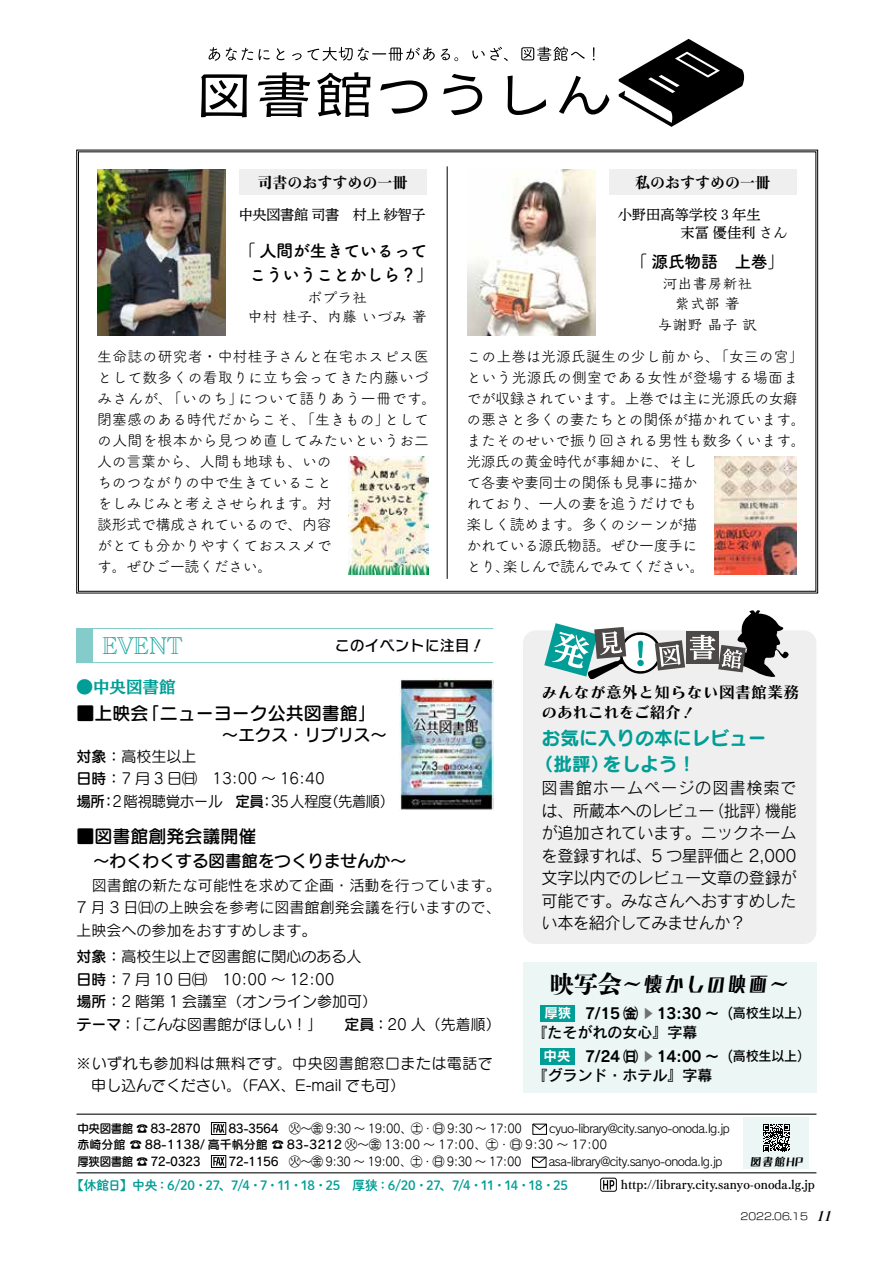
<style>
.page{position:relative;width:893px;height:1263px;background:#fff}
.page>*{position:absolute;margin:0;border:0;box-sizing:border-box;transform-origin:0 0}
.t1{font:22.5px "Macaroni Std DB";color:#009e96}
.t2{font:21px "Comet Std B";color:#000}
.t3{font:18.75px/25.5px "Seurat Pro N B";color:#009e96}
.t4{font:18px "Seurat Pro N DB";color:#000}
.t5{font:700 17.25px/24px "Tsuku A Rd Gothic";letter-spacing:-.03em;color:#000}
.t6{font:16.5px/22.5px "Rodin Pro N M";letter-spacing:-.015em;color:#000;text-align:justify}
.t7{font:16.5px "Seurat Pro N DB";color:#000}
.t8{font:16.5px "Mode Min B Std B";color:#009e96}
.t9{font:15.75px/19.5px "Chiaro Std B";letter-spacing:.025em;color:#000}
.t10{font:15px/21px "Tsuku A Rd Gothic";letter-spacing:-.03em;color:#000}
.t11{font:15px/21px "Tsuku A Rd Gothic";letter-spacing:-.01em;color:#000}
.t12{font:15px/22.5px "Seurat Pro N M";color:#000}
.t13{font:15px/22.5px "Rodin Pro N M";letter-spacing:.005em;color:#000;text-align:justify}
.t14{font:15px/22.5px "Seurat Pro M";letter-spacing:.03em;color:#000}
.t15{font:15px/22.5px "Seurat Pro N M";letter-spacing:-.03em;color:#000}
.t16{font:15px "Rodin Pro N B";letter-spacing:-.02em;color:#000}
.t17{font:15px/19.5px "Utrillo Pro M";color:#000;text-align:center}
.t18{font:15px "Rodin Pro N DB";color:#000}
.t19{font:800 15px "Yu Min 36 p Kn";color:#000}
.t20{font:15px "Rodin NTLG Pro DB";color:#000}
.t21{font:14.25px/18px "FOT DNP Shuei Y Min Std M";color:#000}
.t22{font:14.25px "FOT DNP Shuei Y Min Std M";letter-spacing:-.02em;color:#000}
.t23{font:13.5px "Rodin Pro N B";color:#fff}
.t24{font:12.75px "FOT DNP Shuei M Go Std B";letter-spacing:-.03em;color:#009e96}
.t25{font:12px "Seurat Pro M";letter-spacing:-.04em;color:#000;scale:.96 1}
.t26{font:12px "Rodin Pro M";letter-spacing:-.04em;color:#000;scale:.96 1}
.t27{font:12px "Seurat Pro M";color:#000}
.t28{font:12px "Tsuku Min Pro B";color:#000}
.t29{font:12px "Rodin Pro DB";letter-spacing:-.04em;color:#000;scale:.96 1}
.t30{font:11.25px "Comet Std B";letter-spacing:-.04em;color:#000;scale:1.1 1}
.t31{font:9.75px "New Rodin Pro M";color:#000}
.s1{font-family:"Seurat Pro B"}
.s2{font-family:"Seurat Pro N DB"}
.s3{font-family:"FOT DNP Shuei Shogo Min Std";font-weight:800;font-size:24px}
.s4{font-size:12px;color:#727171}
.s5{font-family:"Rodin Pro N DB"}
.s6{font-family:"Rodin Pro N DB";font-size:13.5px}
.s7{font-size:13.5px;color:#fff}
.s8{font-family:"Seurat Pro DB"}
.s9{font-family:"Rodin Pro DB"}
.s10{font-family:"Matisse Eleganto Pro B";font-style:italic;font-size:13.5px}
</style>
<div class="page">
<hr style="left:0;top:0;width:1px;height:816px;background:#d4ecea">
<div style="left:523px;top:630px;width:293px;height:314px;background:#efefef;border-radius:13px"></div>
<div style="left:76px;top:628px;width:418px;height:35px;border:1px solid #84ccc9"></div>
<div style="left:77px;top:628px;width:16px;height:34px;background:#84ccc9"></div>
<svg style="left:544px;top:610px;width:245px;height:70px"></svg>
<svg style="left:76px;top:150px;width:742px;height:443px"></svg>
<img style="left:98px;top:170px;width:127px;height:165px">
<img style="left:468px;top:170px;width:127px;height:165px">
<img style="left:349px;top:457px;width:80px;height:117px">
<svg style="left:619px;top:39px;width:125px;height:88px"></svg>
<img style="left:400px;top:679px;width:93px;height:132px">
<img style="left:714px;top:457px;width:82px;height:117px">
<svg style="left:209px;top:46px;width:386px;height:15px"></svg>
<div style="left:239px;top:170px;width:187px;height:25px;background:#efefef"></div>
<div style="left:609px;top:170px;width:187px;height:25px;background:#efefef"></div>
<svg style="left:201px;top:72px;width:408px;height:45px"></svg>
<hr style="left:447px;top:166px;width:1px;height:413px;background:#000">
<hr style="left:77px;top:1113px;width:739px;height:2px;background:#000">
<hr style="left:77px;top:1172px;width:739px;height:1px;background:#000">
<div style="left:600px;top:1178px;width:17px;height:13px;border:1px solid #000;border-radius:2px"></div>
<svg style="left:603px;top:1180px;width:11px;height:9px"></svg>
<div style="left:211px;top:1122px;width:15px;height:13px;border:1px solid #000"></div>
<svg style="left:213px;top:1124px;width:11px;height:8px"></svg>
<div style="left:533px;top:1124px;width:14px;height:11px;border:1px solid #000"></div>
<svg style="left:532px;top:1123px;width:15px;height:7px"></svg>
<div style="left:211px;top:1155px;width:15px;height:13px;border:1px solid #000"></div>
<svg style="left:213px;top:1157px;width:11px;height:8px"></svg>
<div style="left:532px;top:1157px;width:14px;height:11px;border:1px solid #000"></div>
<svg style="left:532px;top:1156px;width:15px;height:7px"></svg>
<div style="left:744px;top:1118px;width:65px;height:51px;background:#ebf6f5"></div>
<svg style="left:763px;top:1124px;width:27px;height:27px"></svg>
<div style="left:523px;top:962px;width:293px;height:131px;background:#ebf6f5"></div>
<div style="left:541px;top:1005px;width:34px;height:16px;background:#009e96"></div>
<div style="left:540px;top:1048px;width:34px;height:16px;background:#009e96"></div>
<p class="t19" style="left:258px;top:171px;width:152px">司書のおすすめの一冊</p>
<p class="t19" style="left:635px;top:171px;width:136px">私のおすすめの一冊</p>
<p class="t22" style="left:239px;top:205px;width:188px">中央図書館 司書　村上 紗智子</p>
<p class="t21" style="left:681px;top:206px;width:109px;text-indent:-63px">小野田高等学校 3 年生<br>末冨 優佳利 さん</p>
<p class="t5" style="left:249px;top:237px;width:186px;text-indent:-11px">「 人間が生きているってこういうことかしら？」</p>
<p class="t17" style="left:247px;top:287px;width:181px">ポプラ社<br>中村 桂子、内藤 いづみ 著</p>
<p class="t5" style="left:630px;top:248px;width:155px">「 源氏物語　上巻」</p>
<p class="t17" style="left:662px;top:274px;width:91px">河出書房新社紫式部 著</p>
<p class="t17" style="left:658px;top:314px;width:101px">与謝野 晶子 訳</p>
<p class="t11" style="left:97px;top:345px;width:341px">生命誌の研究者・中村桂子さんと在宅ホスピス医として数多くの看取りに立ち会ってきた内藤いづみさんが、「いのち」について語りあう一冊です。閉塞感のある時代だからこそ、「生きもの」としての人間を根本から見つめ直してみたいというお二人の言葉から、人間も地球も、いの<br>ちのつながりの中で生きていること<br>をしみじみと考えさせられます。対<br>談形式で構成されているので、内容<br>がとても分かりやすくておススメで<br>す。ぜひご一読ください。</p>
<p class="t10" style="left:466px;top:345px;width:341px">この上巻は光源氏誕生の少し前から、「女三の宮」という光源氏の側室である女性が登場する場面までが収録されています。上巻では主に光源氏の女癖の悪さと多くの妻たちとの関係が描かれています。またそのせいで振り回される男性も数多くいます。光源氏の黄金時代が事細かに、そし<br>て各妻や妻同士の関係も見事に描か<br>れており、一人の妻を追うだけでも<br>楽しく読めます。多くのシーンが描<br>かれている源氏物語。ぜひ一度手に<br>とり、楽しんで読んでみてください。</p>
<h1 class="t1" style="left:102px;top:632px;width:82px">EVENT</h1>
<p class="t20" style="left:335px;top:636px;width:151px">このイベントに注目！</p>
<p class="t8" style="left:77px;top:673px;width:101px"><span class="s1">●</span>中央図書館</p>
<p class="t4" style="left:77px;top:701px;width:301px">■上映会「ニューヨーク公共図書館」</p>
<p class="t7" style="left:222px;top:724px;width:166px">〜エクス・リブリス〜</p>
<p class="t15" style="left:77px;top:745px;width:319px"><span class="s2">対象：</span>高校生以上<br><span class="s2">日時：</span>7 月 3 日㈰　13:00 〜 16:40<br><span class="s2">場所：</span>2階視聴覚ホール <span class="s2">定員：</span>35人程度（先着順）</p>
<p class="t4" style="left:77px;top:824px;width:182px">■図書館創発会議開催</p>
<p class="t7" style="left:77px;top:849px;width:331px">　〜わくわくする図書館をつくりませんか〜</p>
<p class="t13" style="left:77px;top:873px;width:426px;text-indent:15px">図書館の新たな可能性を求めて企画・活動を行っています。7 月 3 日㈰の上映会を参考に図書館創発会議を行いますので、上映会への参加をおすすめします。</p>
<p class="t12" style="left:77px;top:945px;width:426px"><span class="s2">対象：</span>高校生以上で図書館に関心のある人<br><span class="s2">日時：</span>7 月 10 日㈰　10:00 〜 12:00<br><span class="s2">場所：</span>2 階第 1 会議室（オンライン参加可）<br><span class="s2">テーマ：</span>「こんな図書館がほしい！」　 <span class="s2">定員：</span>20 人（先着順）</p>
<p class="t14" style="left:91px;top:1051px;width:403px;text-indent:-15px">※いずれも参加料は無料です。中央図書館窓口または電話で申し込んでください。（FAX、E-mail でも可）</p>
<p class="t9" style="left:542px;top:682px;width:259px">みんなが意外と知らない図書館業務のあれこれをご紹介！</p>
<p class="t3" style="left:535px;top:724px;width:234px;text-indent:7px">お気に入りの本にレビュー（批評）をしよう！</p>
<p class="t6" style="left:542px;top:776px;width:257px">図書館ホームページの図書検索では、所蔵本へのレビュー（批評）機能が追加されています。ニックネームを登録すれば、5 つ星評価と 2,000文字以内でのレビュー文章の登録が可能です。みなさんへおすすめしたい本を紹介してみませんか？</p>
<h2 class="t2" style="left:550px;top:967px;width:241px"><span class="s3">映写会</span>〜懐かしの映画〜</h2>
<p class="t16" style="left:540px;top:1003px;width:272px">　　　7/15 ㈮ <span class="s4">▶</span> 13:30 ～<span class="s5">（</span><span class="s6">高校生以上）</span></p>
<p class="t18" style="left:532px;top:1023px;width:166px">『たそがれの女心』字幕</p>
<p class="t23" style="left:544px;top:1004px;width:28px">厚狭</p>
<p class="t16" style="left:544px;top:1046px;width:268px"><span class="s7">中央</span> 7/24 ㈰ <span class="s4">▶</span> 14:00 ～<span class="s5">（</span><span class="s6">高校生以上）</span></p>
<p class="t18" style="left:532px;top:1066px;width:181px">『グランド・ホテル』字幕</p>
<p class="t16" style="left:540px;top:1046px;width:46px">　　　</p>
<p class="t29" style="left:78px;top:1120px;width:141px"><span class="s8">中央図書館</span> ☎ 83-2870　</p>
<p class="t25" style="left:228px;top:1120px;width:319px"><span class="s9">83-3564　</span>㊋〜㊎ 9:30 〜 19:00、㊏・㊐ 9:30 〜 17:00　</p>
<p class="t26" style="left:549px;top:1121px;width:189px">cyuo-library@city.sanyo-onoda.lg.jp</p>
<p class="t27" style="left:78px;top:1137px;width:531px"><span class="s8">赤崎分</span><span class="s9">館 ☎ 88-1138/</span> <span class="s8">高千帆分館</span> <span class="s9">☎ 83-3212</span> ㊋〜㊎ 13:00 〜 17:00、㊏・㊐ 9:30 〜 17:00</p>
<p class="t29" style="left:78px;top:1153px;width:141px"><span class="s8">厚狭図書館</span> ☎ 72-0323　</p>
<p class="t25" style="left:228px;top:1153px;width:318px"><span class="s9">72-1156　</span>㊋〜㊎ 9:30 〜 19:00、㊏・㊐ 9:30 〜 17:00　</p>
<p class="t26" style="left:549px;top:1154px;width:182px">asa-library@city.sanyo-onoda.lg.jp</p>
<p class="t30" style="left:750px;top:1152px;width:50px">図書館HP</p>
<p class="t24" style="left:71px;top:1176px;width:498px">【休館日】中央：6/20・27、7/4・7・11・18・25　厚狭：6/20・27、7/4・11・14・18・25</p>
<p class="t28" style="left:621px;top:1174px;width:196px">http://library.city.sanyo-onoda.lg.jp</p>
<p class="t31" style="left:740px;top:1208px;width:97px">2022.06.15 <span class="s10">11</span></p>
</div>
